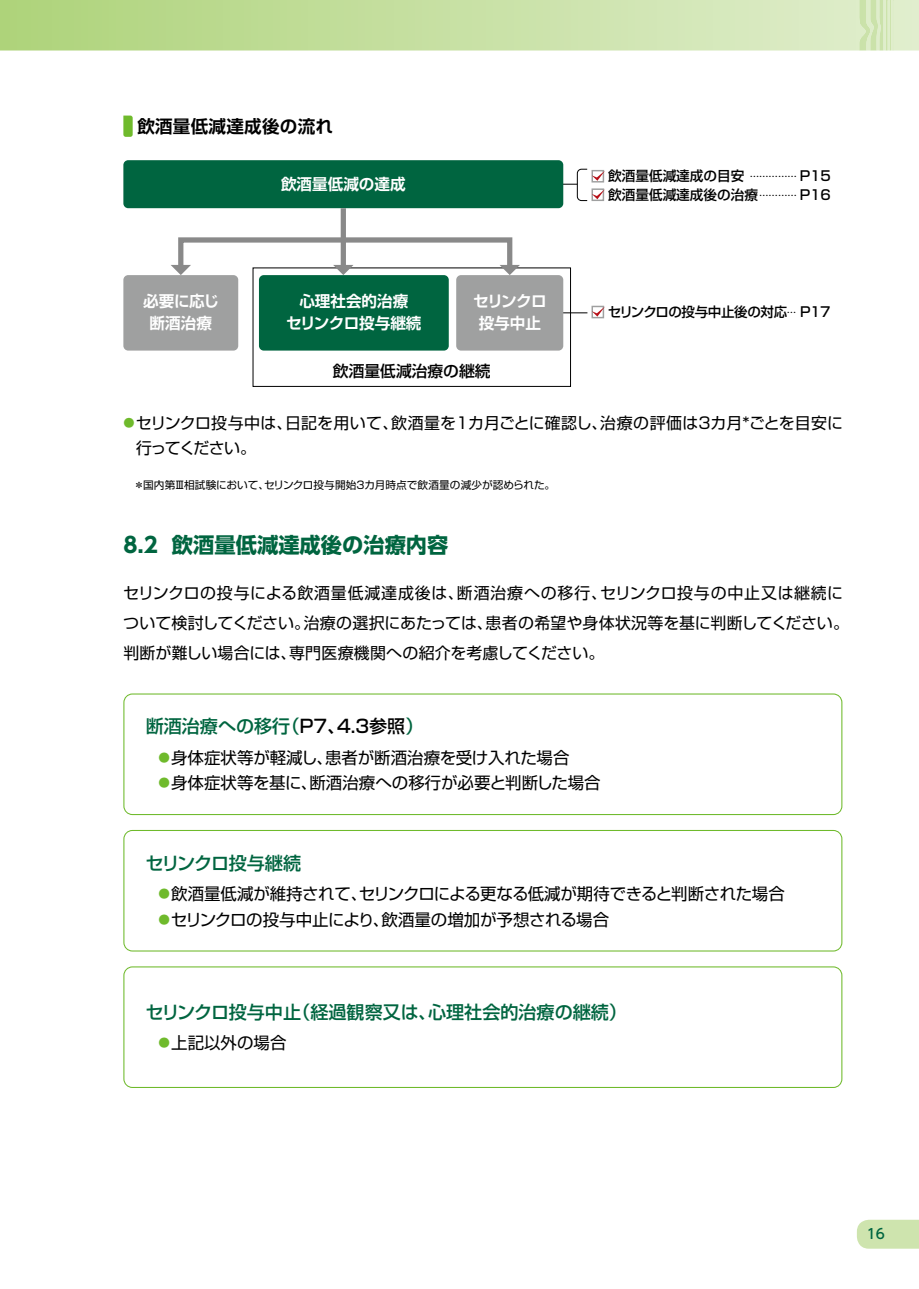
<style>
.page{position:relative;width:919px;height:1289px;background:#fff}
.page>*{position:absolute;margin:0;border:0;box-sizing:border-box;transform-origin:0 0}
.t1{font:700 21.3px "UD Shin Go Pr 6 N";color:#006540}
.t2{font:500 18px "Shin Go Pr 6 N";color:#006540}
.t3{font:500 18px "Shin Go Pr 6 N";letter-spacing:-.045em;color:#006540}
.t4{font:700 17.55px "Shin Go Pr 6 N De";letter-spacing:.015em;color:#000}
.t5{font:16.5px "Shin Go Pr 6 N";letter-spacing:-.01em;color:#000}
.t6{font:16.5px "Shin Go Pr 6 N";letter-spacing:-.03em;color:#000}
.t7{font:15.9px/29.7px "Shin Go Pr 6 N";letter-spacing:.005em;color:#000}
.t8{font:500 15.75px "Shin Go Pr 6 N";color:#000}
.t9{font:700 15.6px/21.1px "Shin Go Pr 6 N De";color:#fff;text-align:center}
.t10{font:700 15.6px/21.1px "Shin Go Pr 6 N De";letter-spacing:-.035em;color:#fff;text-align:center}
.t11{font:500 13.8px "UD Shin Go Pr 6 N";color:#006540}
.t12{font:500 13.65px/18.9px "Shin Go Pr 6 N";color:#000}
.t13{font:500 13.65px "Shin Go Pr 6 N";letter-spacing:-.025em;color:#000}
.t14{font:10.65px "Shin Go Pr 6 N";letter-spacing:.005em;color:#000}
.s1{font-size:9.45px}
.s2{font-size:11.1px;color:#6fba2c}
.s3{color:#000}
.s4{font-size:11.55px;color:#6fba2c}
</style>
<div class="page">
<svg style="left:0;top:0;width:918px;height:50px;background:#c7e0a3"></svg>
<div style="left:857px;top:1219px;width:61px;height:29px;background:#cee4ae"></div>
<svg style="left:123px;top:116px;width:10px;height:21px"></svg>
<svg style="left:123px;top:693px;width:719px;height:122px"></svg>
<svg style="left:123px;top:830px;width:719px;height:121px"></svg>
<svg style="left:123px;top:966px;width:719px;height:121px"></svg>
<hr style="left:343px;top:184px;width:234px;height:1px;background:#000">
<svg style="left:577px;top:169px;width:28px;height:32px"></svg>
<hr style="left:509px;top:312px;width:78px;height:1px;background:#000">
<div style="left:591px;top:306px;width:13px;height:12px;border:1px solid #9fa0a0"></div>
<svg style="left:591px;top:306px;width:14px;height:10px"></svg>
<div style="left:123px;top:160px;width:440px;height:48px;background:#006540;border-radius:5px"></div>
<div style="left:123px;top:275px;width:115px;height:75px;background:#9fa0a0;border-radius:5px"></div>
<div style="left:259px;top:275px;width:189px;height:75px;background:#006540;border-radius:5px"></div>
<div style="left:456px;top:275px;width:107px;height:75px;background:#9fa0a0;border-radius:5px"></div>
<div style="left:178px;top:237px;width:334px;height:32px;border:5px solid #898989"></div>
<svg style="left:171px;top:265px;width:20px;height:10px"></svg>
<svg style="left:499px;top:265px;width:21px;height:10px"></svg>
<div style="left:340px;top:208px;width:6px;height:58px;background:#898989"></div>
<svg style="left:333px;top:265px;width:20px;height:10px"></svg>
<p class="t4" style="left:137px;top:112px;width:197px">飲酒量低減達成後の流れ</p>
<p class="t9" style="left:281px;top:173px;width:126px">飲酒量低減の達成</p>
<p class="t9" style="left:143px;top:290px;width:77px">必要に応じ断酒治療</p>
<p class="t9" style="left:286px;top:290px;width:137px">心理社会的治療<br>セリンクロ投与継続</p>
<p class="t8" style="left:333px;top:357px;width:159px">飲酒量低減治療の継続</p>
<p class="t10" style="left:473px;top:290px;width:75px">セリンクロ投与中止</p>
<p class="t12" style="left:608px;top:166px;width:224px">飲酒量低減達成の目安 <span class="s1">……………</span> P15飲酒量低減達成後の治療<span class="s1">…………</span> P16</p>
<p class="t13" style="left:607px;top:301px;width:224px">セリンクロの投与中止後の対応<span class="s1">…</span> P17</p>
<p class="t7" style="left:136px;top:409px;width:708px;line-height:25.5px;text-indent:-13px"><span class="s2">●</span>セリンクロ投与中は、日記を用いて、飲酒量を1カ月ごとに確認し、治療の評価は3カ月*ごとを目安に行ってください。</p>
<p class="t14" style="left:134px;top:476px;width:423px">＊国内第Ⅲ相試験において、セリンクロ投与開始3カ月時点で飲酒量の減少が認められた。</p>
<h1 class="t1" style="left:123px;top:527px;width:326px">8.2 飲酒量低減達成後の治療内容</h1>
<p class="t7" style="left:123px;top:577px;width:727px">セリンクロの投与による飲酒量低減達成後は、断酒治療への移行、セリンクロ投与の中止又は継続について検討してください。治療の選択にあたっては、患者の希望や身体状況等を基に判断してください。判断が難しい場合には、専門医療機関への紹介を考慮してください。</p>
<p class="t2" style="left:146px;top:711px;width:279px">断酒治療への移行（<span class="s3">Ｐ7、4.3参照</span>）</p>
<p class="t5" style="left:158px;top:743px;width:412px"><span class="s4">●</span>身体症状等が軽減し、患者が断酒治療を受け入れた場合</p>
<p class="t5" style="left:158px;top:769px;width:443px"><span class="s4">●</span>身体症状等を基に、断酒治療への移行が必要と判断した場合</p>
<p class="t3" style="left:145px;top:848px;width:157px">セリンクロ投与継続</p>
<p class="t6" style="left:158px;top:880px;width:628px"><span class="s4">●</span>飲酒量低減が維持されて、セリンクロによる更なる低減が期待できると判断された場合</p>
<p class="t5" style="left:158px;top:905px;width:452px"><span class="s4">●</span>セリンクロの投与中止により、飲酒量の増加が予想される場合</p>
<p class="t2" style="left:145px;top:997px;width:483px">セリンクロ投与中止（経過観察又は、心理社会的治療の継続）</p>
<p class="t5" style="left:158px;top:1029px;width:130px"><span class="s4">●</span>上記以外の場合</p>
<p class="t11" style="left:866px;top:1222px;width:20px">16</p>
</div>
